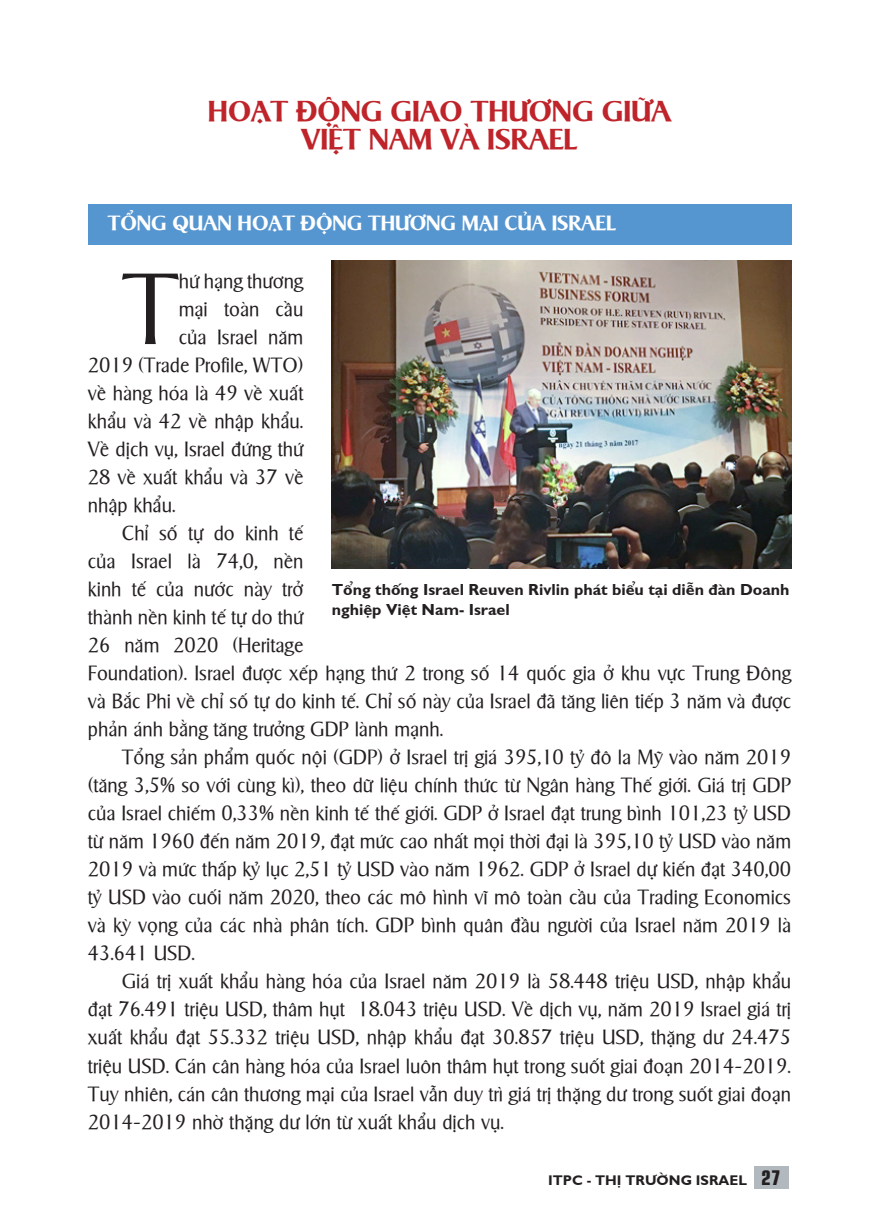
<style>
.page{position:relative;width:879px;height:1231px;background:#fff}
.page>*{position:absolute;margin:0;border:0;box-sizing:border-box;transform-origin:0 0}
.dropcap_3_line_vo_6{font:300 97.8px "SFU Sigvar";color:#231f20}
.tên_chương_thông_tin{font:600 28px "SFU Sigvar";color:#be242a}
.Bodytext__đầu_dòng_v{font:300 20px/28px "SFU Sigvar";color:#231f20;text-align:justify}
.dropcap_3_line_vo_6-2{font:300 20px "SFU Sigvar";color:#231f20}
.đề_mục_trong_tin{font:600 20px "SFU Sigvar";color:#fff}
.chú_thích_ảnh_-_canh{font:700 16px/20px "SFU Gill Sans";color:#231f20}
.t1{font:700 14px "SFU Gill Sans";color:#231f20}
.s1{font-family:"SFU Eurostile";font-stretch:condensed;font-size:20px}
</style>
<div class="page">
<div style="left:754px;top:1165px;width:34px;height:23px;background:#b1b9bf"></div>
<div style="left:88px;top:204px;width:703px;height:41px;background:#5696d0"></div>
<img style="left:332px;top:260px;width:459px;height:308px">
<p class="tên_chương_thông_tin" style="left:208px;top:89px;width:465px">HOẠT ĐỘNG GIAO THƯƠNG GIỮA</p>
<p class="tên_chương_thông_tin" style="left:301px;top:117px;width:277px">VIỆT NAM VÀ ISRAEL</p>
<p class="đề_mục_trong_tin" style="left:108px;top:207px;width:510px">TỔNG QUAN HOẠT ĐỘNG THƯƠNG MẠI CỦA ISRAEL</p>
<p class="dropcap_3_line_vo_6" style="left:122px;top:233px;width:58px">T</p>
<p class="dropcap_3_line_vo_6-2" style="left:179px;top:265px;width:126px">hứ hạng thương</p>
<p class="dropcap_3_line_vo_6-2" style="left:179px;top:293px;width:126px">mại toàn cầu</p>
<p class="dropcap_3_line_vo_6-2" style="left:179px;top:321px;width:126px">của Israel năm</p>
<p class="dropcap_3_line_vo_6-2" style="left:88px;top:349px;width:217px">2019 (Trade Profile, WTO)</p>
<p class="dropcap_3_line_vo_6-2" style="left:88px;top:377px;width:217px">về hàng hóa là 49 về xuất</p>
<p class="dropcap_3_line_vo_6-2" style="left:88px;top:405px;width:217px">khẩu và 42 về nhập khẩu.</p>
<p class="dropcap_3_line_vo_6-2" style="left:88px;top:433px;width:217px">Về dịch vụ, Israel đứng thứ</p>
<p class="dropcap_3_line_vo_6-2" style="left:88px;top:461px;width:217px">28 về xuất khẩu và 37 về</p>
<p class="dropcap_3_line_vo_6-2" style="left:88px;top:489px;width:89px">nhập khẩu.</p>
<p class="Bodytext__đầu_dòng_v" style="left:88px;top:517px;width:704px;text-align:left;text-indent:34px">Chỉ số tự do kinh tế<br>của Israel là 74,0, nền<br>kinh tế của nước này trở<br>thành nền kinh tế tự do thứ<br>26 năm 2020 (Heritage<br>Foundation). Israel được xếp hạng thứ 2 trong số 14 quốc gia ở khu vực Trung Đông và Bắc Phi về chỉ số tự do kinh tế. Chỉ số này của Israel đã tăng liên tiếp 3 năm và được phản ánh bằng tăng trưởng GDP lành mạnh.</p>
<p class="Bodytext__đầu_dòng_v" style="left:88px;top:741px;width:704px;text-indent:34px">Tổng sản phẩm quốc nội (GDP) ở Israel trị giá 395,10 tỷ đô la Mỹ vào năm 2019 (tăng 3,5% so với cùng kì), theo dữ liệu chính thức từ Ngân hàng Thế giới. Giá trị GDP của Israel chiếm 0,33% nền kinh tế thế giới. GDP ở Israel đạt trung bình 101,23 tỷ USD từ năm 1960 đến năm 2019, đạt mức cao nhất mọi thời đại là 395,10 tỷ USD vào năm 2019 và mức thấp kỷ lục 2,51 tỷ USD vào năm 1962. GDP ở Israel dự kiến đạt 340,00 tỷ USD vào cuối năm 2020, theo các mô hình vĩ mô toàn cầu của Trading Economics và kỳ vọng của các nhà phân tích. GDP bình quân đầu người của Israel năm 2019 là 43.641 USD.</p>
<p class="Bodytext__đầu_dòng_v" style="left:88px;top:965px;width:704px;text-indent:34px">Giá trị xuất khẩu hàng hóa của Israel năm 2019 là 58.448 triệu USD, nhập khẩu đạt 76.491 triệu USD, thâm hụt 18.043 triệu USD. Về dịch vụ, năm 2019 Israel giá trị xuất khẩu đạt 55.332 triệu USD, nhập khẩu đạt 30.857 triệu USD, thặng dư 24.475 triệu USD. Cán cân hàng hóa của Israel luôn thâm hụt trong suốt giai đoạn 2014-2019.<br>Tuy nhiên, cán cân thương mại của Israel vẫn duy trì giá trị thặng dư trong suốt giai đoạn 2014-2019 nhờ thặng dư lớn từ xuất khẩu dịch vụ.</p>
<p class="chú_thích_ảnh_-_canh" style="left:332px;top:577px;width:459px">Tổng thống Israel Reuven Rivlin phát biểu tại diễn đàn Doanh nghiệp Việt Nam- Israel</p>
<p class="t1" style="left:548px;top:1168px;width:234px">ITPC - THỊ TRƯỜNG ISRAEL <span class="s1">27</span></p>
</div>
